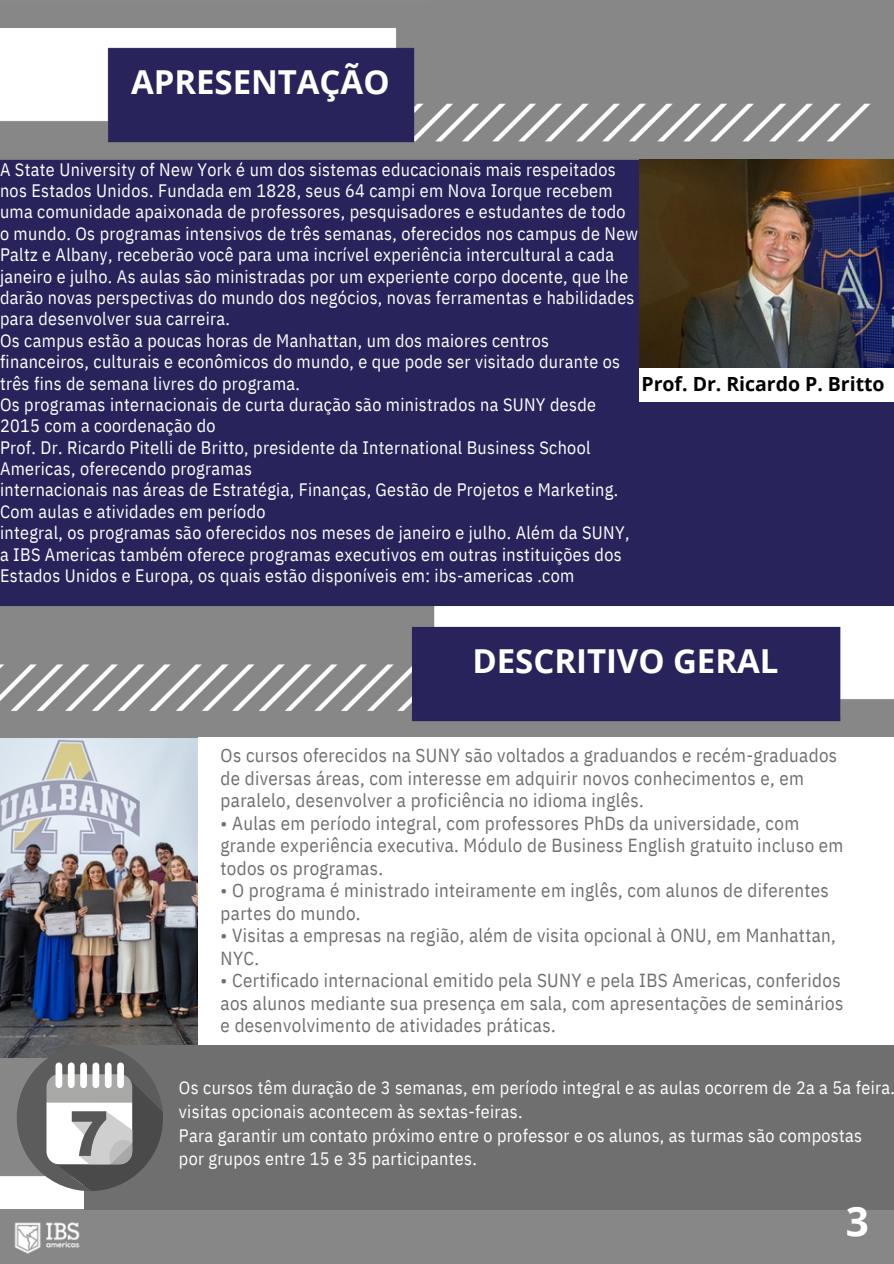
<style>
.page{position:relative;width:894px;height:1264px;background:#fff}
.page>*{position:absolute;margin:0;border:0;box-sizing:border-box;transform-origin:0 0}
.t1{font:700 40.5px "Open Sans";color:#fff}
.t2{font:700 33px "Open Sans";color:#fff}
.t3{font:700 19.5px "Open Sans";color:#000}
.t4{font:18.9px/22.5px "IBM Plex Sans Cond";letter-spacing:.02em;color:#706f6f}
.t5{font:18px/21.3px "IBM Plex Sans Cond";letter-spacing:.02em;color:#fff}
</style>
<div class="page">
<div style="left:0;top:1209px;width:893px;height:54px;background:#878787"></div>
<img style="left:0;top:0;width:893px;height:1177px">
<img style="left:0;top:738px;width:198px;height:319px">
<div style="left:198px;top:738px;width:695px;height:307px;background:#fff"></div>
<div style="left:85px;top:1045px;width:808px;height:164px;background:#706f6f"></div>
<svg style="left:17px;top:1044px;width:146px;height:147px"></svg>
<div style="left:639px;top:367px;width:254px;height:35px;background:#fff"></div>
<img style="left:14px;top:1222px;width:66px;height:32px">
<img style="left:639px;top:160px;width:254px;height:207px">
<p class="t2" style="left:131px;top:59px;width:260px">APRESENTAÇÃO</p>
<p class="t5" style="left:0;top:158px;width:639px">A State University of New York é um dos sistemas educacionais mais respeitados nos Estados Unidos. Fundada em 1828, seus 64 campi em Nova Iorque recebem uma comunidade apaixonada de professores, pesquisadores e estudantes de todo o mundo. Os programas intensivos de três semanas, oferecidos nos campus de New Paltz e Albany, receberão você para uma incrível experiência intercultural a cada janeiro e julho. As aulas são ministradas por um experiente corpo docente, que lhe darão novas perspectivas do mundo dos negócios, novas ferramentas e habilidades para desenvolver sua carreira.</p>
<p class="t5" style="left:0;top:329px;width:550px">Os campus estão a poucas horas de Manhattan, um dos maiores centros</p>
<p class="t5" style="left:0;top:351px;width:621px">financeiros, culturais e econômicos do mundo, e que pode ser visitado durante os</p>
<p class="t5" style="left:0;top:372px;width:301px">três fins de semana livres do programa.</p>
<h2 class="t5" style="left:0;top:393px;width:597px">Os programas internacionais de curta duração são ministrados na SUNY desde<br>2015 com a coordenação do</h2>
<h1 class="t5" style="left:0;top:436px;width:592px">Prof. Dr. Ricardo Pitelli de Britto, presidente da International Business School<br>Americas, oferecendo programas</h1>
<p class="t5" style="left:0;top:479px;width:619px">internacionais nas áreas de Estratégia, Finanças, Gestão de Projetos e Marketing.<br>Com aulas e atividades em período</p>
<p class="t5" style="left:0;top:522px;width:631px">integral, os programas são oferecidos nos meses de janeiro e julho. Além da SUNY, a IBS Americas também oferece programas executivos em outras instituições dos<br>Estados Unidos e Europa, os quais estão disponíveis em: ibs-americas .com</p>
<p class="t3" style="left:641px;top:370px;width:244px">Prof. Dr. Ricardo P. Britto</p>
<p class="t2" style="left:472px;top:637px;width:307px">DESCRITIVO GERAL</p>
<p class="t4" style="left:220px;top:743px;width:618px">Os cursos oferecidos na SUNY são voltados a graduandos e recém-graduados de diversas áreas, com interesse em adquirir novos conhecimentos e, em paralelo, desenvolver a proficiência no idioma inglês.</p>
<p class="t4" style="left:220px;top:811px;width:624px">• Aulas em período integral, com professores PhDs da universidade, com grande experiência executiva. Módulo de Business English gratuito incluso em todos os programas.</p>
<p class="t4" style="left:220px;top:878px;width:609px">• O programa é ministrado inteiramente em inglês, com alunos de diferentes partes do mundo.</p>
<p class="t4" style="left:220px;top:923px;width:616px">• Visitas a empresas na região, além de visita opcional à ONU, em Manhattan,<br>NYC.</p>
<p class="t4" style="left:220px;top:968px;width:624px">• Certificado internacional emitido pela SUNY e pela IBS Americas, conferidos aos alunos mediante sua presença em sala, com apresentações de seminários e desenvolvimento de atividades práticas.</p>
<p class="t5" style="left:179px;top:1075px;width:717px;line-height:23.7px">Os cursos têm duração de 3 semanas, em período integral e as aulas ocorrem de 2a a 5a feira. visitas opcionais acontecem às sextas-feiras.<br>Para garantir um contato próximo entre o professor e os alunos, as turmas são compostas<br>por grupos entre 15 e 35 participantes.</p>
<p class="t1" style="left:845px;top:1192px;width:25px">3</p>
</div>
